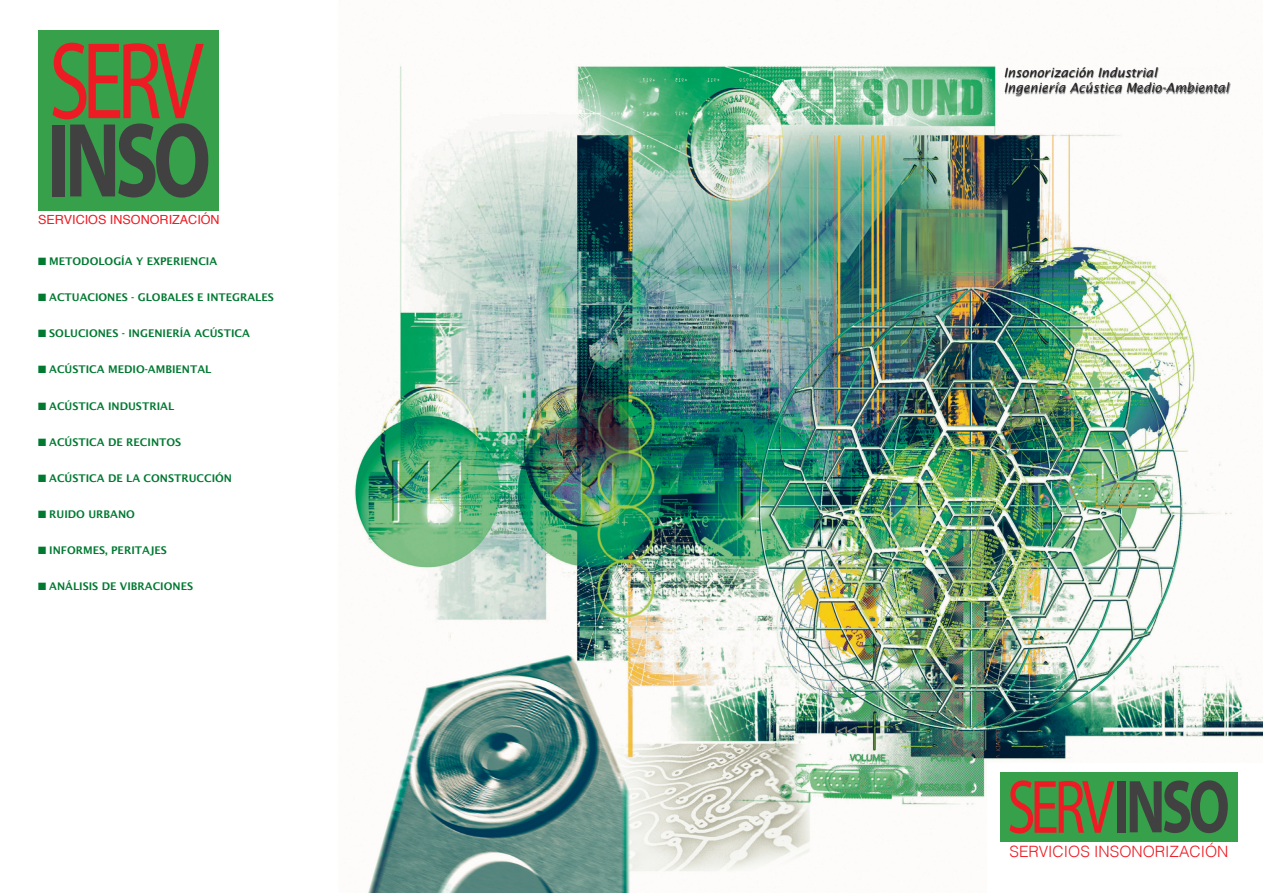
<style>
.page{position:relative;width:1263px;height:893px;background:#fff}
.page>*{position:absolute;margin:0;border:0;box-sizing:border-box;transform-origin:0 0}
.t1{font:300 15.6px "Helvetica";color:#ed1c24}
.t2{font:italic 12.75px/15.3px "Lucida Sans";color:#231f20}
.t3{font:12.6px "Helvetica";color:#ed1c24}
.t4{font:600 10.65px "Lucida Sans";color:#007931}
</style>
<div class="page">
<img style="left:354px;top:65px;width:909px;height:828px">
<img style="left:1005px;top:68px;width:226px;height:28px">
<div style="left:987px;top:763px;width:276px;height:130px;background:#fff"></div>
<div style="left:38px;top:30px;width:180px;height:180px;background:#37a04a"></div>
<svg style="left:52px;top:42px;width:157px;height:156px"></svg>
<div style="left:1000px;top:772px;width:237px;height:70px;background:#37a04a"></div>
<svg style="left:1009px;top:780px;width:219px;height:53px"></svg>
<p class="t3" style="left:38px;top:210px;width:183px">SERVICIOS INSONORIZACIÓN</p>
<p class="t4" style="left:38px;top:255px;width:181px">■ METODOLOGÍA Y EXPERIENCIA</p>
<p class="t4" style="left:38px;top:291px;width:237px">■ ACTUACIONES - GLOBALES E INTEGRALES</p>
<p class="t4" style="left:38px;top:327px;width:213px">■ SOLUCIONES - INGENIERÍA ACÚSTICA</p>
<p class="t4" style="left:38px;top:364px;width:175px">■ ACÚSTICA MEDIO-AMBIENTAL</p>
<p class="t4" style="left:38px;top:400px;width:137px">■ ACÚSTICA INDUSTRIAL</p>
<p class="t4" style="left:38px;top:436px;width:145px">■ ACÚSTICA DE RECINTOS</p>
<p class="t4" style="left:38px;top:472px;width:195px">■ ACÚSTICA DE LA CONSTRUCCIÓN</p>
<p class="t4" style="left:38px;top:508px;width:98px">■ RUIDO URBANO</p>
<p class="t4" style="left:38px;top:544px;width:130px">■ INFORMES, PERITAJES</p>
<p class="t4" style="left:38px;top:580px;width:156px">■ ANÁLISIS DE VIBRACIONES</p>
<p class="t2" style="left:1004px;top:65px;width:226px">Insonorización Industrial<br>Ingeniería Acústica Medio-Ambiental</p>
<p class="t1" style="left:1009px;top:841px;width:220px">SERVICIOS INSONORIZACIÓN</p>
</div>
